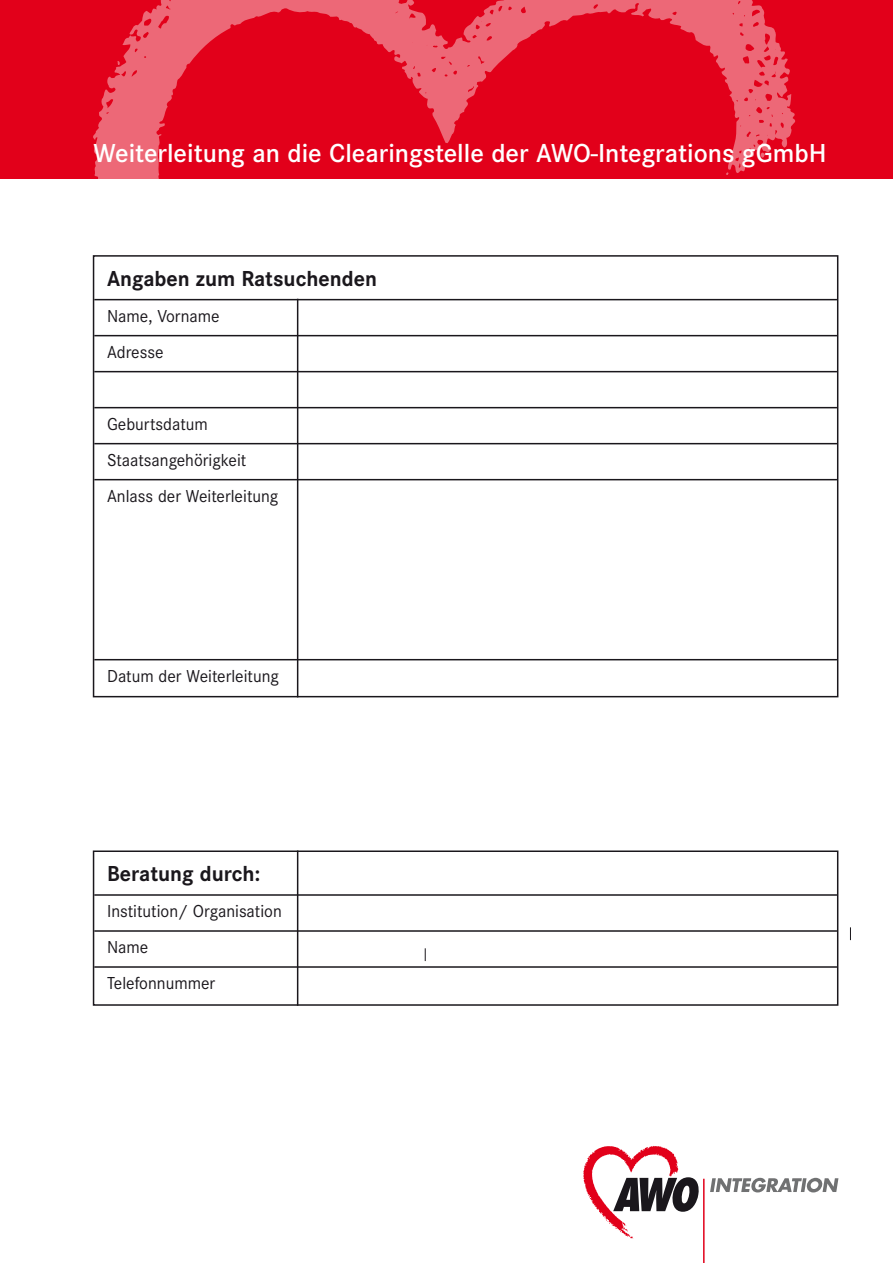
<style>
.page{position:relative;width:893px;height:1263px;background:#fff}
.page>*{position:absolute;margin:0;border:0;box-sizing:border-box;transform-origin:0 0}
.t1{font:600 27px "Corporate S";color:#fff}
.t2{font:700 22.5px "Corporate S";color:#1a171c}
.t3{font:18px/36px "Corporate S";color:#1a171c}
</style>
<div class="page">
<div style="left:0;top:0;width:893px;height:179px;background:#e2001a"></div>
<svg style="left:93px;top:0;width:703px;height:179px"></svg>
<svg style="left:117px;top:60px;width:3px;height:5px"></svg>
<svg style="left:761px;top:152px;width:4px;height:6px"></svg>
<svg style="left:425px;top:948px;width:1px;height:13px"></svg>
<svg style="left:850px;top:927px;width:1px;height:13px"></svg>
<hr style="left:94px;top:894px;width:743px;height:2px;background:#1a171c">
<hr style="left:94px;top:930px;width:743px;height:2px;background:#1a171c">
<hr style="left:94px;top:966px;width:743px;height:2px;background:#1a171c">
<div style="left:93px;top:850px;width:745px;height:156px;border:2px solid #1a171c"></div>
<hr style="left:94px;top:299px;width:743px;height:1px;background:#1a171c">
<hr style="left:94px;top:335px;width:743px;height:1px;background:#1a171c">
<hr style="left:94px;top:371px;width:743px;height:1px;background:#1a171c">
<hr style="left:94px;top:407px;width:743px;height:1px;background:#1a171c">
<hr style="left:94px;top:443px;width:743px;height:1px;background:#1a171c">
<hr style="left:94px;top:479px;width:743px;height:1px;background:#1a171c">
<hr style="left:94px;top:659px;width:743px;height:1px;background:#1a171c">
<div style="left:93px;top:255px;width:745px;height:442px;border:2px solid #1a171c"></div>
<hr style="left:297px;top:299px;width:1px;height:398px;background:#1a171c">
<hr style="left:297px;top:850px;width:1px;height:156px;background:#1a171c">
<hr style="left:703px;top:1179px;width:2px;height:84px;background:#e2001a">
<svg style="left:583px;top:1146px;width:116px;height:93px"></svg>
<svg style="left:710px;top:1178px;width:128px;height:14px"></svg>
<h1 class="t1" style="left:94px;top:138px;width:734px">Weiterleitung an die Clearingstelle der AWO-Integrations gGmbH</h1>
<p class="t2" style="left:107px;top:265px;width:271px">Angaben zum Ratsuchenden</p>
<p class="t3" style="left:107px;top:298px;width:114px">Name, Vorname<br>Adresse</p>
<p class="t3" style="left:107px;top:406px;width:173px">Geburtsdatum<br>Staatsangehörigkeit<br>Anlass der Weiterleitung</p>
<p class="t3" style="left:107px;top:658px;width:173px">Datum der Weiterleitung</p>
<p class="t2" style="left:107px;top:861px;width:155px">Beratung durch:</p>
<p class="t3" style="left:107px;top:893px;width:176px">Institution/ Organisation<br>Name<br>Telefonnummer</p>
</div>
